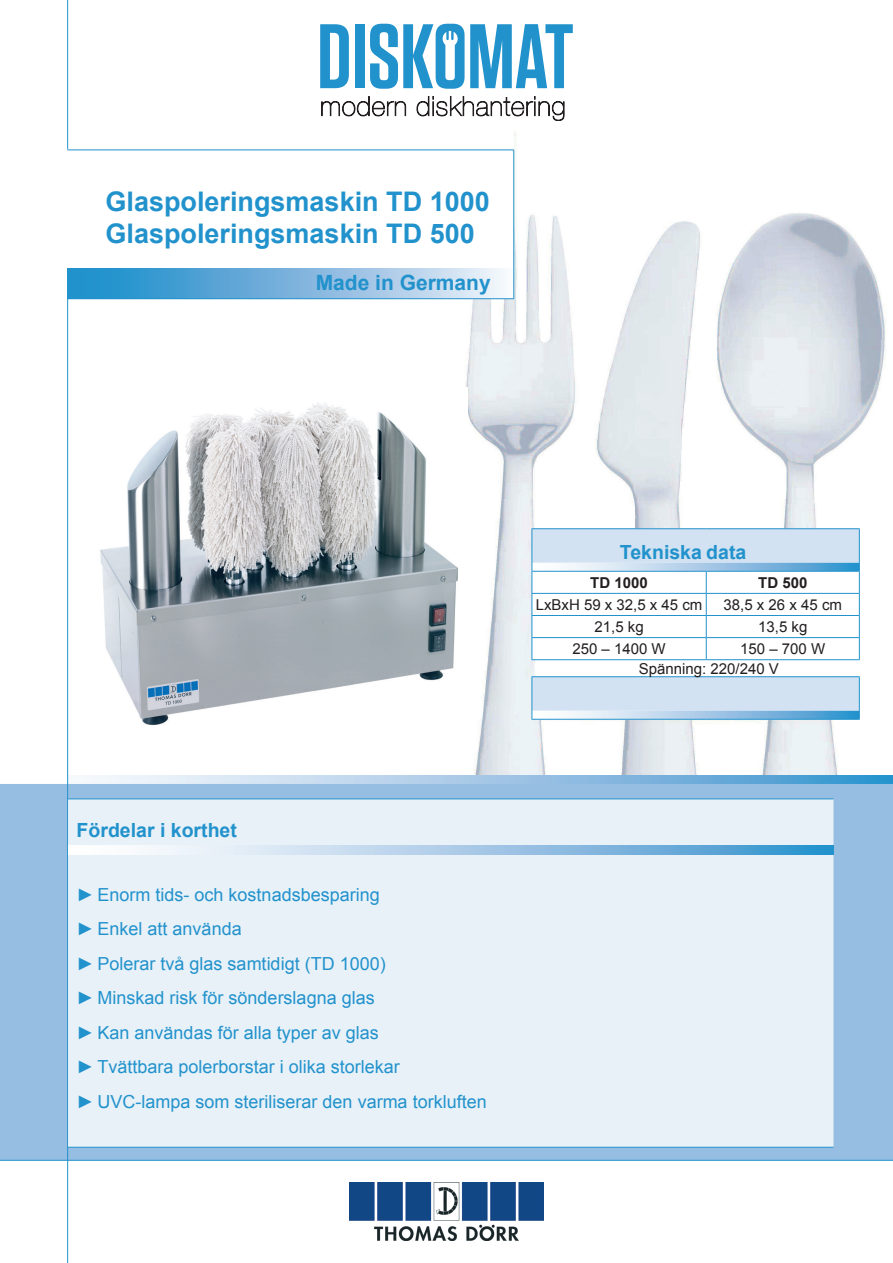
<style>
.page{position:relative;width:893px;height:1263px;background:#fff}
.page>*{position:absolute;margin:0;border:0;box-sizing:border-box;transform-origin:0 0}
.t1{font:700 27px/32.4px "Arial";color:#2292cc}
.t2{font:700 21px "Arial";color:#2292cc}
.t3{font:700 19.5px "Arial";color:#2292cc}
.t4{font:18px/34.5px "Arial";color:#2292cc}
.t5{font:15px/19.5px "Arial";color:#231f20}
.t6{font:700 15px "Arial";color:#231f20}
</style>
<div class="page">
<img style="left:454px;top:101px;width:432px;height:674px">
<svg style="left:321px;top:96px;width:243px;height:25px"></svg>
<svg style="left:320px;top:24px;width:29px;height:64px"></svg>
<div style="left:355px;top:24px;width:9px;height:64px;background:#2192cc"></div>
<svg style="left:370px;top:24px;width:203px;height:65px"></svg>
<img style="left:349px;top:1182px;width:195px;height:58px">
<img style="left:100px;top:388px;width:368px;height:346px">
<svg style="left:68px;top:775px;width:825px;height:9px;background:#9ec7e6"></svg>
<div style="left:0;top:784px;width:893px;height:376px;background:#95bee2"></div>
<hr style="left:0;top:1160px;width:68px;height:1px;background:#2292cc">
<hr style="left:68px;top:1160px;width:825px;height:1px;background:#2292cc">
<hr style="left:67px;top:0;width:1px;height:1263px;background:#2292cc">
<div style="left:532px;top:529px;width:327px;height:34px;background:#d2e2f2"></div>
<svg style="left:532px;top:660px;width:327px;height:59px"></svg>
<hr style="left:531px;top:676px;width:175px;height:1px;background:#2292cc">
<hr style="left:531px;top:677px;width:1px;height:34px;background:#2292cc">
<hr style="left:706px;top:676px;width:154px;height:1px;background:#2292cc">
<hr style="left:859px;top:677px;width:1px;height:34px;background:#2292cc">
<hr style="left:531px;top:719px;width:175px;height:1px;background:#2292cc">
<hr style="left:706px;top:719px;width:154px;height:1px;background:#2292cc">
<hr style="left:531px;top:528px;width:175px;height:1px;background:#2292cc">
<hr style="left:531px;top:529px;width:1px;height:34px;background:#2292cc">
<hr style="left:706px;top:528px;width:154px;height:1px;background:#2292cc">
<hr style="left:859px;top:529px;width:1px;height:34px;background:#2292cc">
<svg style="left:531px;top:563px;width:329px;height:97px"></svg>
<div style="left:68px;top:799px;width:765px;height:348px;background:#e8f1f8"></div>
<svg style="left:68px;top:846px;width:765px;height:8px;background:#a5cbe7"></svg>
<hr style="left:68px;top:798px;width:765px;height:1px;background:#2292cc">
<hr style="left:68px;top:1147px;width:765px;height:1px;background:#2292cc">
<div style="left:67px;top:150px;width:447px;height:119px;background:#fff"></div>
<svg style="left:68px;top:269px;width:445px;height:29px;background:#7eb8df"></svg>
<hr style="left:67px;top:150px;width:447px;height:1px;background:#2292cc">
<hr style="left:513px;top:150px;width:1px;height:119px;background:#2292cc">
<svg style="left:513px;top:269px;width:1px;height:29px"></svg>
<hr style="left:67px;top:298px;width:447px;height:1px;background:#2292cc">
<h1 class="t1" style="left:106px;top:186px;width:386px">Glaspoleringsmaskin TD 1000<br>Glaspoleringsmaskin TD 500</h1>
<p class="t2" style="left:316px;top:269px;width:177px">Made in Germany</p>
<p class="t3" style="left:620px;top:539px;width:128px">Tekniska data</p>
<p class="t6" style="left:590px;top:572px;width:59px">TD 1000</p>
<p class="t6" style="left:758px;top:572px;width:51px">TD 500</p>
<p class="t5" style="left:536px;top:595px;width:168px">LxBxH 59 x 32,5 x 45 cm</p>
<p class="t5" style="left:724px;top:595px;width:120px">38,5 x 26 x 45 cm</p>
<p class="t5" style="left:594px;top:617px;width:51px">21,5 kg</p>
<p class="t5" style="left:758px;top:617px;width:51px">13,5 kg</p>
<p class="t5" style="left:572px;top:639px;width:95px">250 – 1400 W</p>
<p class="t5" style="left:639px;top:639px;width:188px;text-indent:102px">150 – 700 W<br>Spänning: 220/240 V</p>
<p class="t3" style="left:77px;top:817px;width:162px">Fördelar i korthet</p>
<p class="t4" style="left:77px;top:877px;width:412px">► Enorm tids- och kostnadsbesparing<br>► Enkel att använda<br>► Polerar två glas samtidigt (TD 1000)<br>► Minskad risk för sönderslagna glas<br>► Kan användas för alla typer av glas<br>► Tvättbara polerborstar i olika storlekar<br>► UVC-lampa som steriliserar den varma torkluften</p>
</div>
